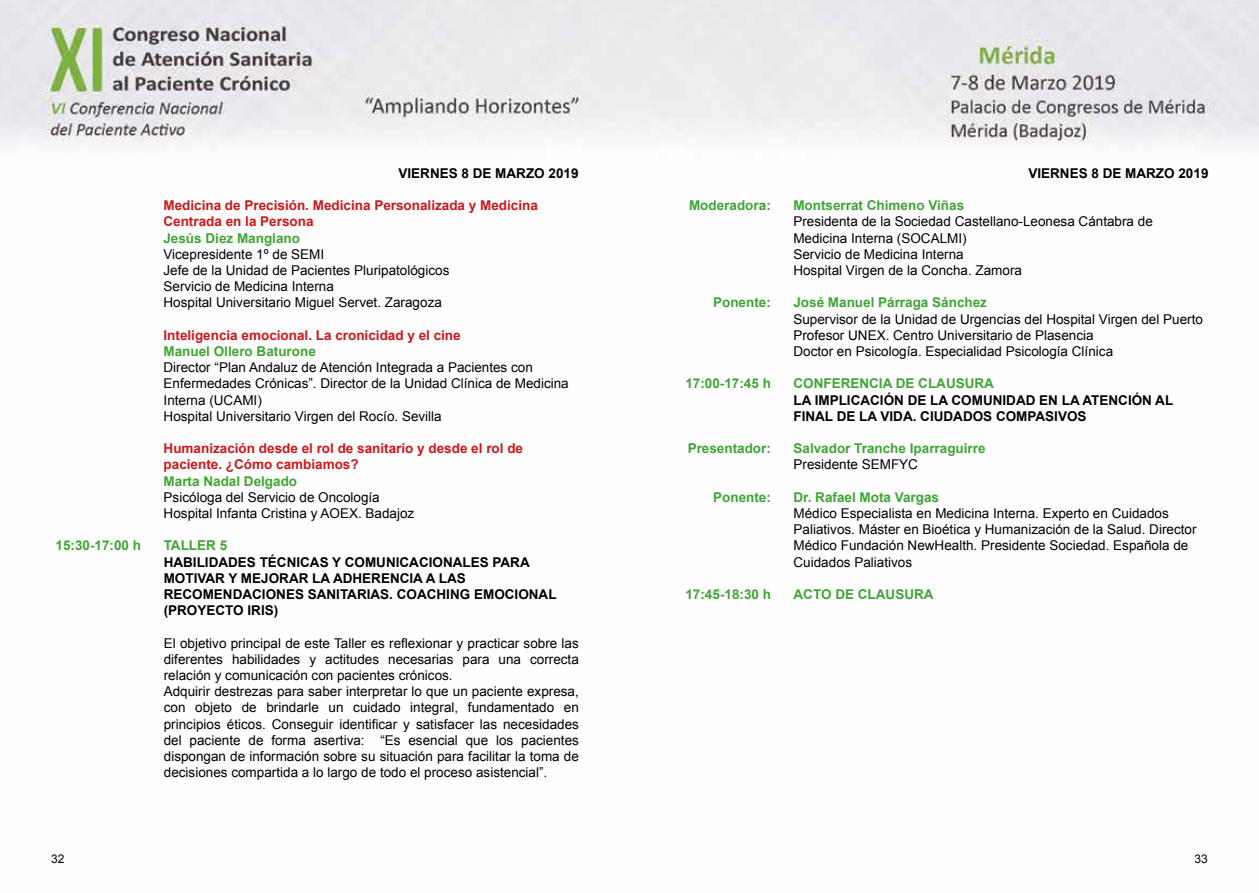
<style>
.page{position:relative;width:1259px;height:893px;background:#fff}
.page>*{position:absolute;margin:0;border:0;box-sizing:border-box;transform-origin:0 0}
.t1{font:13.5px/16.2px "Arial";color:#000}
.t2{font:700 13.5px "Arial";color:#3fa535}
.t3{font:700 13.5px/16.2px "Arial";color:#000}
.t4{font:700 13.5px/16.2px "Arial";color:#cd171a}
.t5{font:12px "Arial";color:#000}
</style>
<div class="page">
<img style="left:0;top:0;width:1259px;height:144px">
<p class="t3" style="left:398px;top:165px;width:182px">VIERNES 8 DE MARZO 2019</p>
<p class="t4" style="left:163px;top:198px;width:376px">Medicina de Precisión. Medicina Personalizada y Medicina<br>Centrada en la Persona</p>
<p class="t2" style="left:163px;top:229px;width:138px">Jesús Diez Manglano</p>
<p class="t1" style="left:163px;top:246px;width:287px">Vicepresidente 1º de SEMI<br>Jefe de la Unidad de Pacientes Pluripatológicos Servicio de Medicina Interna<br>Hospital Universitario Miguel Servet. Zaragoza</p>
<p class="t4" style="left:163px;top:327px;width:299px">Inteligencia emocional. La cronicidad y el cine</p>
<p class="t2" style="left:163px;top:342px;width:154px">Manuel Ollero Baturone</p>
<p class="t1" style="left:164px;top:359px;width:407px">Director “Plan Andaluz de Atención Integrada a Pacientes con Enfermedades Crónicas”. Director de la Unidad Clínica de Medicina Interna (UCAMI)<br>Hospital Universitario Virgen del Rocío. Sevilla</p>
<p class="t4" style="left:164px;top:441px;width:361px">Humanización desde el rol de sanitario y desde el rol de paciente. ¿Cómo cambiamos?</p>
<p class="t2" style="left:164px;top:472px;width:135px">Marta Nadal Delgado</p>
<p class="t1" style="left:164px;top:489px;width:252px">Psicóloga del Servicio de Oncología<br>Hospital Infanta Cristina y AOEX. Badajoz</p>
<p class="t2" style="left:56px;top:537px;width:87px">15:30-17:00 h</p>
<p class="t2" style="left:164px;top:537px;width:65px">TALLER 5</p>
<p class="t3" style="left:164px;top:554px;width:394px">HABILIDADES TÉCNICAS Y COMUNICACIONALES PARA MOTIVAR Y MEJORAR LA ADHERENCIA A LAS RECOMENDACIONES SANITARIAS. COACHING EMOCIONAL (PROYECTO IRIS)</p>
<p class="t1" style="left:164px;top:635px;width:417px">El objetivo principal de este Taller es reflexionar y practicar sobre las diferentes habilidades y actitudes necesarias para una correcta relación y comunicación con pacientes crónicos.<br>Adquirir destrezas para saber interpretar lo que un paciente expresa, con objeto de brindarle un cuidado integral, fundamentado en principios éticos. Conseguir identificar y satisfacer las necesidades del paciente de forma asertiva: “Es esencial que los pacientes dispongan de información sobre su situación para facilitar la toma de decisiones compartida a lo largo de todo el proceso asistencial”.</p>
<p class="t3" style="left:1028px;top:165px;width:182px">VIERNES 8 DE MARZO 2019</p>
<p class="t2" style="left:689px;top:197px;width:83px">Moderadora:</p>
<p class="t2" style="left:793px;top:197px;width:172px">Montserrat Chimeno Viñas</p>
<p class="t1" style="left:793px;top:214px;width:361px">Presidenta de la Sociedad Castellano-Leonesa Cántabra de Medicina Interna (SOCALMI)<br>Servicio de Medicina Interna<br>Hospital Virgen de la Concha. Zamora</p>
<p class="t2" style="left:713px;top:294px;width:59px">Ponente:</p>
<p class="t2" style="left:793px;top:294px;width:195px">José Manuel Párraga Sánchez</p>
<p class="t1" style="left:793px;top:311px;width:411px">Supervisor de la Unidad de Urgencias del Hospital Virgen del Puerto<br>Profesor UNEX. Centro Universitario de Plasencia<br>Doctor en Psicología. Especialidad Psicología Clínica</p>
<p class="t2" style="left:685px;top:375px;width:87px">17:00-17:45 h</p>
<p class="t2" style="left:793px;top:375px;width:202px">CONFERENCIA DE CLAUSURA</p>
<p class="t3" style="left:793px;top:392px;width:381px">LA IMPLICACIÓN DE LA COMUNIDAD EN LA ATENCIÓN AL<br>FINAL DE LA VIDA. CIUDADOS COMPASIVOS</p>
<p class="t2" style="left:687px;top:440px;width:85px">Presentador:</p>
<p class="t2" style="left:793px;top:440px;width:194px">Salvador Tranche Iparraguirre</p>
<p class="t1" style="left:793px;top:457px;width:126px">Presidente SEMFYC</p>
<p class="t2" style="left:713px;top:488px;width:59px">Ponente:</p>
<p class="t2" style="left:793px;top:488px;width:147px">Dr. Rafael Mota Vargas</p>
<p class="t1" style="left:793px;top:505px;width:404px">Médico Especialista en Medicina Interna. Experto en Cuidados Paliativos. Máster en Bioética y Humanización de la Salud. Director Médico Fundación NewHealth. Presidente Sociedad. Española de Cuidados Paliativos</p>
<p class="t2" style="left:685px;top:585px;width:87px">17:45-18:30 h</p>
<p class="t2" style="left:793px;top:585px;width:141px">ACTO DE CLAUSURA</p>
<p class="t5" style="left:51px;top:851px;width:15px">32</p>
<p class="t5" style="left:1194px;top:851px;width:15px">33</p>
</div>
